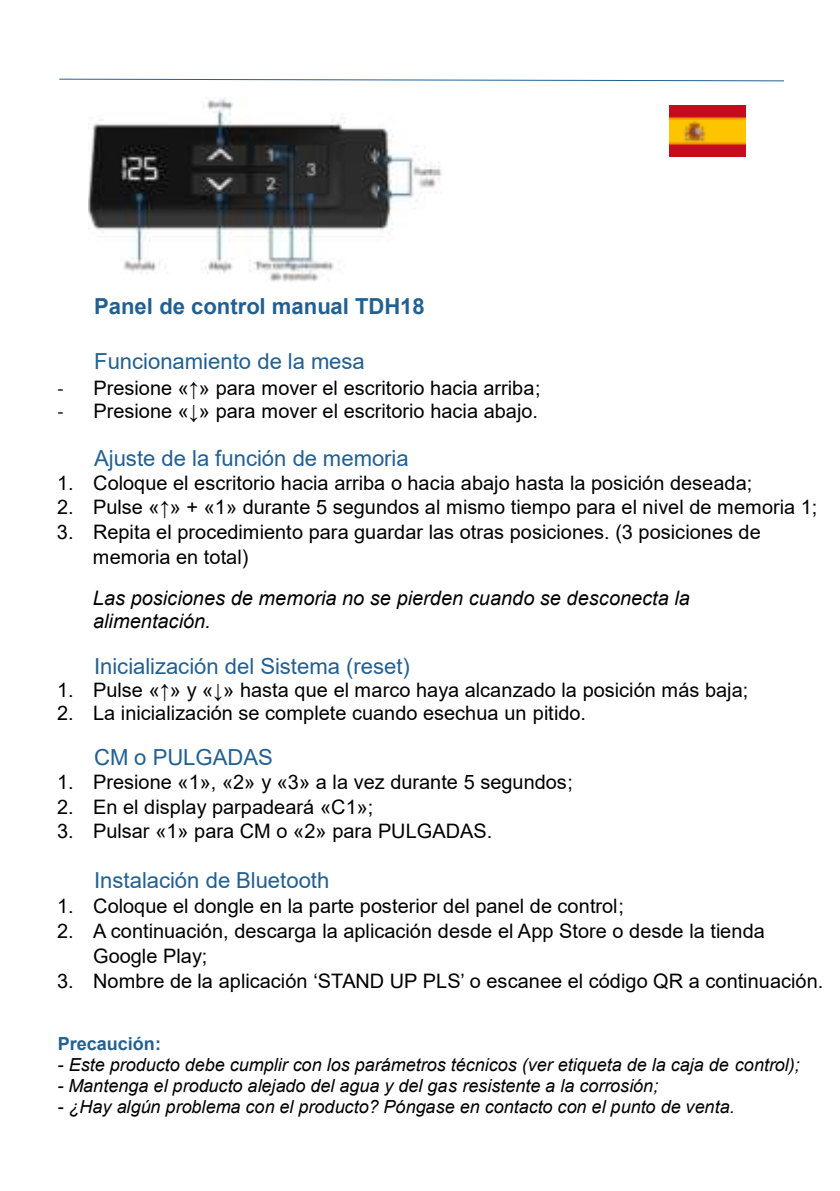
<style>
.page{position:relative;width:840px;height:1191px;background:#fff}
.page>*{position:absolute;margin:0;border:0;box-sizing:border-box;transform-origin:0 0}
.t1{font:22px "Arial";color:#226092}
.t2{font:700 22px "Arial";color:#226092}
.t3{font:20px/25px "Arial";color:#000}
.t4{font:italic 20px/23px "Arial";color:#000}
.t5{font:italic 18px "Arial";color:#000}
.t6{font:700 18px "Arial";color:#226092}
.s1{font-family:"Calibri"}
</style>
<div class="page">
<svg style="left:59px;top:78px;width:725px;height:4px"></svg>
<img style="left:88px;top:97px;width:354px;height:184px">
<img style="left:669px;top:105px;width:76px;height:51px">
<p class="t2" style="left:94px;top:297px;width:332px">Panel de control manual TDH18</p>
<p class="t1" style="left:94px;top:353px;width:272px">Funcionamiento de la mesa</p>
<p class="t3" style="left:57px;top:377px;width:484px"><span class="s1">-</span> Presione «↑» para mover el escritorio hacia arriba;</p>
<p class="t3" style="left:57px;top:400px;width:482px"><span class="s1">-</span> Presione «↓» para mover el escritorio hacia abajo.</p>
<p class="t1" style="left:94px;top:450px;width:316px">Ajuste de la función de memoria</p>
<p class="t3" style="left:57px;top:472px;width:696px">1. Coloque el escritorio hacia arriba o hacia abajo hasta la posición deseada;</p>
<p class="t3" style="left:57px;top:496px;width:761px">2. Pulse «↑» + «1» durante 5 segundos al mismo tiempo para el nivel de memoria 1;</p>
<p class="t3" style="left:93px;top:521px;width:669px;text-indent:-36px">3. Repita el procedimiento para guardar las otras posiciones. (3 posiciones de memoria en total)</p>
<p class="t4" style="left:93px;top:588px;width:598px">Las posiciones de memoria no se pierden cuando se desconecta la alimentación.</p>
<p class="t1" style="left:94px;top:657px;width:317px">Inicialización del Sistema (reset)</p>
<p class="t3" style="left:57px;top:679px;width:692px">1. Pulse «↑» y «↓» hasta que el marco haya alcanzado la posición más baja;</p>
<p class="t3" style="left:57px;top:702px;width:530px">2. La inicialización se complete cuando esechua un pitido.</p>
<p class="t1" style="left:94px;top:749px;width:180px">CM o PULGADAS</p>
<p class="t3" style="left:57px;top:771px;width:517px">1. Presione «1», «2» y «3» a la vez durante 5 segundos;</p>
<p class="t3" style="left:57px;top:796px;width:317px">2. En el display parpadeará «C1»;</p>
<p class="t3" style="left:57px;top:820px;width:436px">3. Pulsar «1» para CM o «2» para PULGADAS.</p>
<p class="t1" style="left:94px;top:871px;width:237px">Instalación de Bluetooth</p>
<p class="t3" style="left:57px;top:895px;width:568px">1. Coloque el dongle en la parte posterior del panel de control;</p>
<p class="t3" style="left:93px;top:920px;width:672px;text-indent:-36px">2. A continuación, descarga la aplicación desde el App Store o desde la tienda<br>Google Play;</p>
<p class="t3" style="left:57px;top:970px;width:767px">3. Nombre de la aplicación ‘STAND UP PLS’ o escanee el código QR a continuación.</p>
<p class="t6" style="left:58px;top:1037px;width:105px">Precaución:</p>
<p class="t5" style="left:58px;top:1058px;width:743px">- Este producto debe cumplir con los parámetros técnicos (ver etiqueta de la caja de control);</p>
<p class="t5" style="left:57px;top:1078px;width:602px">- Mantenga el producto alejado del agua y del gas resistente a la corrosión;</p>
<p class="t5" style="left:57px;top:1099px;width:678px">- ¿Hay algún problema con el producto? Póngase en contacto con el punto de venta.</p>
</div>
